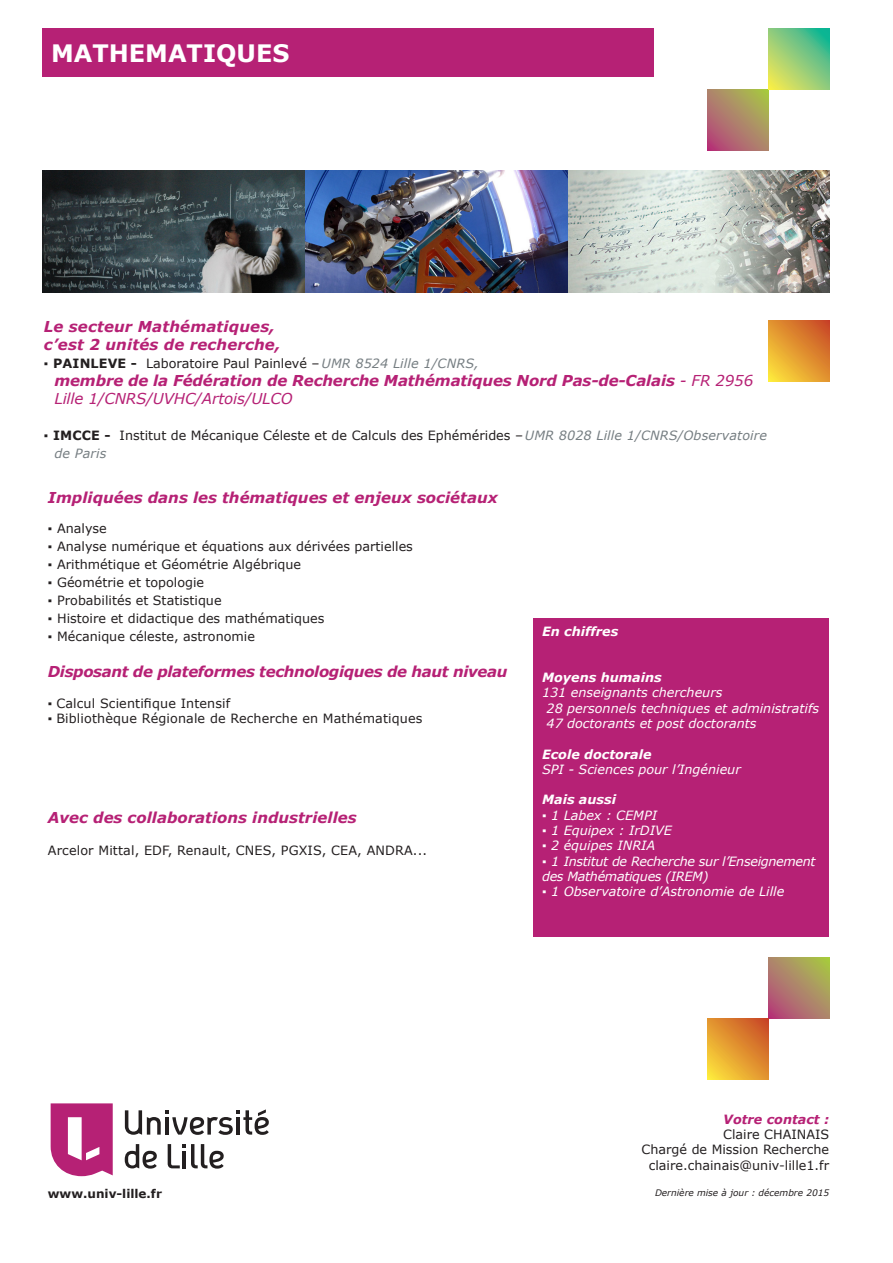
<style>
.page{position:relative;width:893px;height:1263px;background:#fff}
.page>*{position:absolute;margin:0;border:0;box-sizing:border-box;transform-origin:0 0}
.t1{font:700 24px "Verdana";color:#fff}
.t2{font:italic 700 15px/18px "Verdana";color:#b62175}
.t3{font:italic 700 15px "Verdana";letter-spacing:-.025em;color:#b62175}
.t4{font:12.75px/18px "Verdana";color:#231f20}
.t5{font:italic 12.75px "Verdana";color:#fff}
.t6{font:italic 12.75px "Verdana";letter-spacing:-.025em;color:#fff}
.t7{font:italic 700 12.75px "Verdana";color:#fff}
.t8{font:italic 700 12.75px "Verdana";color:#b62175}
.t9{font:700 12px "Verdana";color:#231f20}
.t10{font:italic 9px "Verdana";color:#231f20}
.s1{font-weight:700}
.s2{font-style:italic;color:#767e82}
.s3{font-weight:400}
</style>
<div class="page">
<svg style="left:708px;top:89px;width:60px;height:61px;background:#ae8466"></svg>
<svg style="left:768px;top:28px;width:61px;height:61px;background:#8bcb79"></svg>
<div style="left:43px;top:28px;width:611px;height:49px;background:#b62175"></div>
<svg style="left:768px;top:321px;width:61px;height:60px;background:#e29530"></svg>
<div style="left:534px;top:618px;width:295px;height:319px;background:#b62175"></div>
<svg style="left:768px;top:958px;width:61px;height:61px;background:#ae8367"></svg>
<svg style="left:708px;top:1019px;width:60px;height:60px;background:#e29530"></svg>
<svg style="left:51px;top:1103px;width:62px;height:73px"></svg>
<svg style="left:125px;top:1144px;width:32px;height:24px"></svg>
<svg style="left:168px;top:1144px;width:56px;height:24px"></svg>
<svg style="left:125px;top:1109px;width:144px;height:26px"></svg>
<img style="left:43px;top:171px;width:787px;height:121px">
<p class="t1" style="left:51px;top:36px;width:240px">MATHEMATIQUES</p>
<p class="t2" style="left:44px;top:317px;width:232px">Le secteur Mathématiques,</p>
<p class="t2" style="left:44px;top:335px;width:238px">c’est 2 unités de recherche,</p>
<p class="t4" style="left:44px;top:354px;width:436px">▪ <span class="s1">PAINLEVE -</span> Laboratoire Paul Painlevé –<span class="s2">UMR 8524 Lille 1/CNRS,</span></p>
<p class="t2" style="left:54px;top:371px;width:700px">membre de la Fédération de Recherche Mathématiques Nord Pas-de-Calais <span class="s3">- FR 2956<br>Lille 1/CNRS/UVHC/Artois/ULCO</span></p>
<p class="t4" style="left:54px;top:426px;width:714px;text-indent:-11px">▪ <span class="s1">IMCCE -</span> Institut de Mécanique Céleste et de Calculs des Ephémérides –<span class="s2">UMR 8028 Lille 1/CNRS/Observatoire de Paris</span></p>
<p class="t2" style="left:48px;top:488px;width:451px">Impliquées dans les thématiques et enjeux sociétaux</p>
<p class="t4" style="left:48px;top:519px;width:60px">▪ Analyse</p>
<p class="t4" style="left:48px;top:537px;width:367px">▪ Analyse numérique et équations aux dérivées partielles</p>
<p class="t4" style="left:48px;top:555px;width:255px">▪ Arithmétique et Géométrie Algébrique</p>
<p class="t4" style="left:48px;top:573px;width:158px">▪ Géométrie et topologie</p>
<p class="t4" style="left:48px;top:591px;width:175px">▪ Probabilités et Statistique</p>
<p class="t4" style="left:48px;top:609px;width:278px">▪ Histoire et didactique des mathématiques</p>
<p class="t4" style="left:48px;top:627px;width:209px">▪ Mécanique céleste, astronomie</p>
<p class="t3" style="left:48px;top:661px;width:461px">Disposant de plateformes technologiques de haut niveau</p>
<p class="t4" style="left:48px;top:694px;width:184px">▪ Calcul Scientifique Intensif</p>
<p class="t4" style="left:48px;top:709px;width:376px">▪ Bibliothèque Régionale de Recherche en Mathématiques</p>
<p class="t2" style="left:48px;top:808px;width:310px">Avec des collaborations industrielles</p>
<p class="t4" style="left:48px;top:841px;width:381px">Arcelor Mittal, EDF, Renault, CNES, PGXIS, CEA, ANDRA...</p>
<p class="t7" style="left:542px;top:622px;width:78px">En chiffres</p>
<p class="t7" style="left:542px;top:668px;width:121px">Moyens humains</p>
<p class="t5" style="left:542px;top:684px;width:182px">131 enseignants chercheurs</p>
<p class="t5" style="left:547px;top:699px;width:274px">28 personnels techniques et administratifs</p>
<p class="t5" style="left:547px;top:714px;width:212px">47 doctorants et post doctorants</p>
<p class="t7" style="left:542px;top:745px;width:111px">Ecole doctorale</p>
<p class="t5" style="left:542px;top:760px;width:200px">SPI - Sciences pour l’Ingénieur</p>
<p class="t7" style="left:542px;top:791px;width:75px">Mais aussi</p>
<p class="t5" style="left:542px;top:806px;width:116px">▪ 1 Labex : CEMPI</p>
<p class="t5" style="left:542px;top:822px;width:131px">▪ 1 Equipex : IrDIVE</p>
<p class="t5" style="left:542px;top:837px;width:115px">▪ 2 équipes INRIA</p>
<p class="t6" style="left:542px;top:852px;width:275px">▪ 1 Institut de Recherche sur l’Enseignement</p>
<p class="t6" style="left:542px;top:867px;width:168px">des Mathématiques (IREM)</p>
<p class="t5" style="left:542px;top:883px;width:244px">▪ 1 Observatoire d’Astronomie de Lille</p>
<p class="t9" style="left:48px;top:1185px;width:116px">www.univ-lille.fr</p>
<p class="t8" style="left:723px;top:1110px;width:107px">Votre contact :</p>
<p class="t4" style="left:723px;top:1125px;width:107px">Claire CHAINAIS</p>
<p class="t4" style="left:642px;top:1140px;width:189px">Chargé de Mission Recherche</p>
<p class="t4" style="left:649px;top:1156px;width:182px">claire.chainais@univ-lille1.fr</p>
<p class="t10" style="left:655px;top:1186px;width:176px">Dernière mise à jour : décembre 2015</p>
</div>
